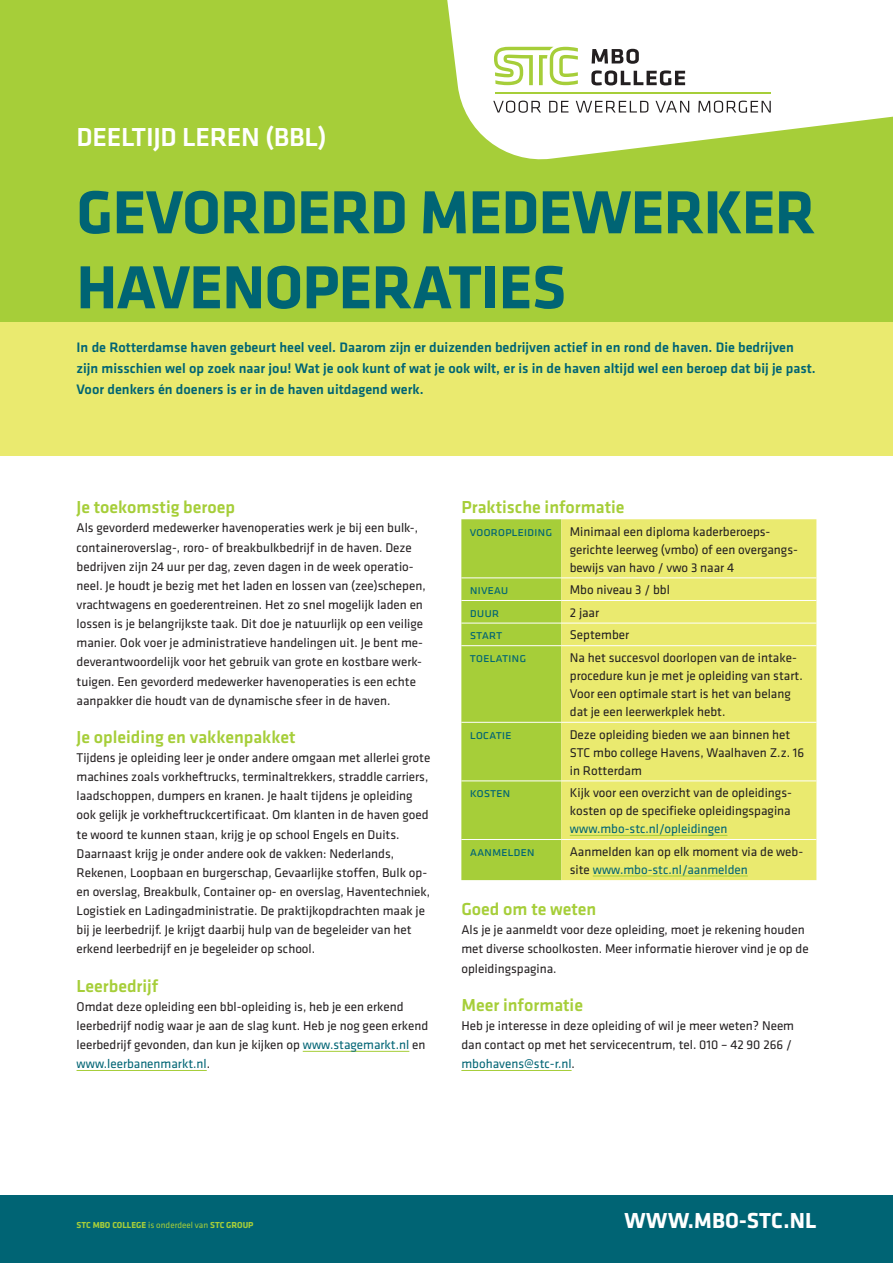
<style>
.page{position:relative;width:893px;height:1263px;background:#fff}
.page>*{position:absolute;margin:0;border:0;box-sizing:border-box;transform-origin:0 0}
.KOP_52pt{font:700 63px "Klavika";letter-spacing:-.01em;color:#006474}
.KOP_subboven{font:500 27px "Klavika";letter-spacing:-.01em;color:#fff}
.t1{font:700 22.5px "Klavika";letter-spacing:.01em;color:#fff}
.KOP_sub{font:500 18px "Klavika";color:#a6ce39}
.TXT_plat{font:500 18px "Klavika";color:#a6ce39}
.TXT_inleiding{font:500 14.25px "Klavika";color:#006474}
.TXT_plat-2{font:13.2px/19.2px "Klavika";color:#231f20}
.TABEL_txt{font:13.2px/18px "Klavika";color:#231f20}
.KOP_sub-2{font:13.2px/19.2px "Klavika";color:#231f20}
.TABEL_sub{font:13.2px "Klavika";letter-spacing:-.015em;color:#006474}
.TXT_plat-3{font:13.2px "Klavika";color:#006474}
.t2{font:700 9px "Klavika";color:#a6ce39}
.s1{color:#006474}
.s2{color:#231f20}
.s3{font-weight:400}
</style>
<div class="page">
<div style="left:0;top:322px;width:893px;height:134px;background:#eaea6f"></div>
<div style="left:0;top:1195px;width:893px;height:68px;background:#006474"></div>
<div style="left:0;top:0;width:893px;height:322px;background:#a6ce39"></div>
<svg style="left:447px;top:0;width:446px;height:160px;fill:#fff"></svg>
<svg style="left:494px;top:47px;width:84px;height:38px"></svg>
<svg style="left:493px;top:101px;width:48px;height:12px"></svg>
<svg style="left:549px;top:101px;width:19px;height:12px"></svg>
<svg style="left:576px;top:101px;width:72px;height:12px"></svg>
<svg style="left:655px;top:101px;width:34px;height:12px"></svg>
<svg style="left:698px;top:101px;width:73px;height:12px"></svg>
<hr style="left:495px;top:92px;width:276px;height:2px;background:#a6ce39">
<svg style="left:592px;top:49px;width:47px;height:15px"></svg>
<svg style="left:591px;top:70px;width:94px;height:15px"></svg>
<hr style="left:303px;top:1051px;width:106px;height:1px;background:#a6ce39">
<hr style="left:77px;top:1070px;width:130px;height:1px;background:#a6ce39">
<hr style="left:461px;top:1070px;width:111px;height:1px;background:#a6ce39">
<div style="left:461px;top:519px;width:100px;height:361px;background:#a6ce39"></div>
<div style="left:561px;top:519px;width:255px;height:361px;background:#eaea6f"></div>
<hr style="left:461px;top:577px;width:100px;height:1px;background:#fff">
<hr style="left:561px;top:577px;width:255px;height:1px;background:#fff">
<hr style="left:461px;top:600px;width:100px;height:1px;background:#fff">
<hr style="left:561px;top:600px;width:255px;height:1px;background:#fff">
<hr style="left:461px;top:623px;width:100px;height:1px;background:#fff">
<hr style="left:561px;top:623px;width:255px;height:1px;background:#fff">
<hr style="left:461px;top:645px;width:100px;height:1px;background:#fff">
<hr style="left:561px;top:645px;width:255px;height:1px;background:#fff">
<hr style="left:461px;top:722px;width:100px;height:1px;background:#fff">
<hr style="left:561px;top:722px;width:255px;height:1px;background:#fff">
<hr style="left:461px;top:780px;width:100px;height:1px;background:#fff">
<hr style="left:561px;top:780px;width:255px;height:1px;background:#fff">
<hr style="left:461px;top:839px;width:100px;height:1px;background:#fff">
<hr style="left:561px;top:839px;width:255px;height:1px;background:#fff">
<hr style="left:570px;top:835px;width:157px;height:1px;background:#a6ce39">
<hr style="left:593px;top:876px;width:155px;height:1px;background:#a6ce39">
<p class="KOP_subboven" style="left:77px;top:122px;width:252px">DEELTIJD LEREN (BBL)</p>
<p class="KOP_52pt" style="left:77px;top:178px;width:740px">GEVORDERD MEDEWERKER</p>
<p class="KOP_52pt" style="left:77px;top:253px;width:491px">HAVENOPERATIES</p>
<p class="TXT_inleiding" style="left:77px;top:339px;width:719px">In de Rotterdamse haven gebeurt heel veel. Daarom zijn er duizenden bedrijven actief in en rond de haven. Die bedrijven</p>
<p class="TXT_inleiding" style="left:77px;top:360px;width:741px">zijn misschien wel op zoek naar jou! Wat je ook kunt of wat je ook wilt, er is in de haven altijd wel een beroep dat bij je past.</p>
<p class="TXT_inleiding" style="left:77px;top:381px;width:349px">Voor denkers én doeners is er in de haven uitdagend werk.</p>
<p class="TXT_plat" style="left:77px;top:497px;width:160px">Je toekomstig beroep</p>
<p class="TXT_plat-2" style="left:77px;top:519px;width:351px">Als gevorderd medewerker havenoperaties werk je bij een bulk-, containeroverslag-, roro- of breakbulkbedrijf in de haven. Deze bedrijven zijn 24 uur per dag, zeven dagen in de week operatio&shy;neel. Je houdt je bezig met het laden en lossen van (zee)schepen, vrachtwagens en goederentreinen. Het zo snel mogelijk laden en lossen is je belangrijkste taak. Dit doe je natuurlijk op een veilige manier. Ook voer je administratieve handelingen uit. Je bent me&shy;deverantwoordelijk voor het gebruik van grote en kostbare werk&shy;tuigen. Een gevorderd medewerker havenoperaties is een echte aanpakker die houdt van de dynamische sfeer in de haven.</p>
<p class="KOP_sub" style="left:77px;top:727px;width:220px">Je opleiding en vakkenpakket</p>
<p class="TXT_plat-2" style="left:77px;top:748px;width:355px">Tijdens je opleiding leer je onder andere omgaan met allerlei grote machines zoals vorkheftrucks, terminaltrekkers, straddle carriers, laadschoppen, dumpers en kranen. Je haalt tijdens je opleiding ook gelijk je vorkheftruckcertificaat. Om klanten in de haven goed te woord te kunnen staan, krijg je op school Engels en Duits.<br>Daarnaast krijg je onder andere ook de vakken: Nederlands, Rekenen, Loopbaan en burgerschap, Gevaarlijke stoffen, Bulk op&shy;en overslag, Breakbulk, Container op- en overslag, Haventechniek, Logistiek en Ladingadministratie. De praktijkopdrachten maak je bij je leerbedrijf. Je krijgt daarbij hulp van de begeleider van het erkend leerbedrijf en je begeleider op school.</p>
<p class="KOP_sub" style="left:77px;top:976px;width:83px">Leerbedrijf</p>
<p class="TXT_plat-2" style="left:77px;top:997px;width:353px">Omdat deze opleiding een bbl-opleiding is, heb je een erkend leerbedrijf nodig waar je aan de slag kunt. Heb je nog geen erkend leerbedrijf gevonden, dan kun je kijken op <span class="s1">www.stagemarkt.nl</span> en <span class="s1">www.leerbanenmarkt.nl</span>.</p>
<p class="KOP_sub" style="left:461px;top:497px;width:165px">Praktische informatie</p>
<p class="TABEL_sub" style="left:470px;top:524px;width:84px">vooropleiding</p>
<p class="TABEL_txt" style="left:570px;top:522px;width:230px">Minimaal een diploma kaderberoeps&shy;gerichte leerweg (vmbo) of een overgangs&shy;bewijs van havo / vwo 3 naar 4</p>
<p class="TABEL_sub" style="left:470px;top:582px;width:40px">niveau</p>
<p class="TABEL_txt" style="left:570px;top:581px;width:102px">Mbo niveau 3 / bbl</p>
<p class="TABEL_sub" style="left:470px;top:605px;width:31px">duur</p>
<p class="TABEL_txt" style="left:570px;top:604px;width:31px">2 jaar</p>
<p class="TABEL_sub" style="left:470px;top:628px;width:34px">start</p>
<p class="TABEL_txt" style="left:570px;top:626px;width:61px">September</p>
<p class="TABEL_sub" style="left:470px;top:650px;width:58px">toelating</p>
<p class="TABEL_txt" style="left:570px;top:649px;width:234px">Na het succesvol doorlopen van de intake&shy;procedure kun je met je opleiding van start.<br>Voor een optimale start is het van belang dat je een leerwerkplek hebt.</p>
<p class="TABEL_sub" style="left:470px;top:727px;width:43px">locatie</p>
<p class="TABEL_txt" style="left:570px;top:725px;width:236px">Deze opleiding bieden we aan binnen het<br>STC mbo college Havens, Waalhaven Z.z. 16 in Rotterdam</p>
<p class="TABEL_sub" style="left:470px;top:785px;width:42px">kosten</p>
<p class="TABEL_txt" style="left:570px;top:784px;width:224px;text-align:justify">Kijk voor een overzicht van de opleidings&shy;kosten op de specifieke opleidingspagina <span class="s1">www.mbo-stc.nl/opleidingen</span></p>
<p class="TABEL_sub" style="left:470px;top:844px;width:66px">aanmelden</p>
<p class="TABEL_txt" style="left:570px;top:843px;width:235px">Aanmelden kan op elk moment via de web&shy;site <span class="s1">www.mbo-stc.nl/aanmelden</span></p>
<p class="KOP_sub" style="left:461px;top:899px;width:137px">Goed om te weten</p>
<p class="KOP_sub-2" style="left:461px;top:920px;width:349px">Als je je aanmeldt voor deze opleiding, moet je rekening houden met diverse schoolkosten. Meer informatie hierover vind je op de opleidingspagina.</p>
<p class="KOP_sub" style="left:461px;top:995px;width:123px">Meer informatie</p>
<p class="TXT_plat-2" style="left:461px;top:1016px;width:334px">Heb je interesse in deze opleiding of wil je meer weten? Neem dan contact op met het servicecentrum, tel. 010 – 42 90 266 /</p>
<p class="TXT_plat-3" style="left:461px;top:1057px;width:115px">mbohavens@stc-r.nl<span class="s2">.</span></p>
<p class="t2" style="left:77px;top:1220px;width:179px">STC MBO COLLEGE <span class="s3">is onderdeel van</span> STC GROUP</p>
<h3 class="t1" style="left:624px;top:1208px;width:194px">WWW.MBO-STC.NL</h3>
</div>
